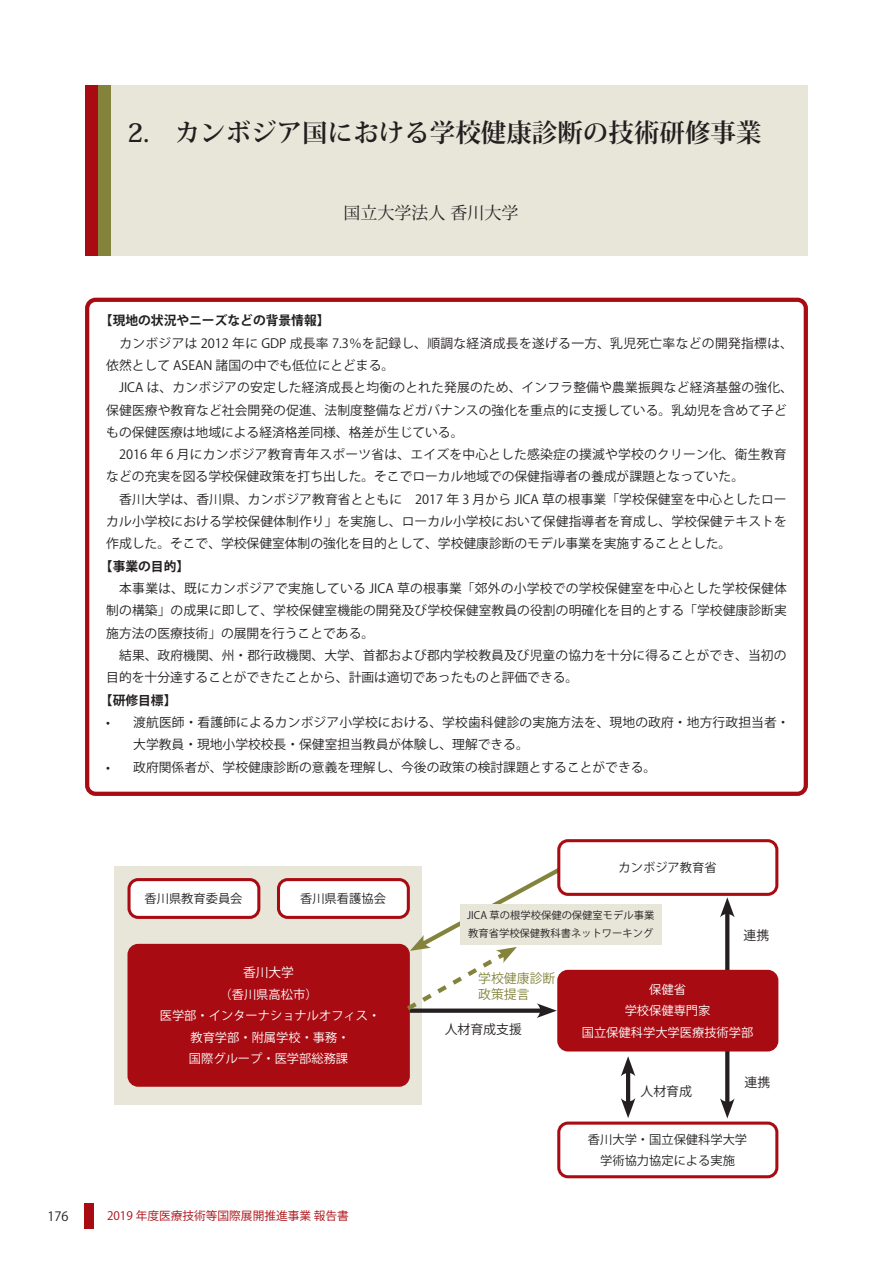
<style>
.page{position:relative;width:893px;height:1263px;background:#fff}
.page>*{position:absolute;margin:0;border:0;box-sizing:border-box;transform-origin:0 0}
.t1{font:700 25.5px "Koz Min Pro";color:#231f20}
.t2{font:16.95px "Koz Min Pro";color:#231f20}
.t3{font:12.9px "Koz Go Pr 6 N";color:#231f20}
.t4{font:12.9px/15.9px "Koz Go Pr 6 N";color:#83833c}
.t5{font:12.75px/22.4px "Koz Go Pr 6 N";letter-spacing:.005em;color:#231f20}
.t6{font:700 12.75px "Koz Go Pr 6 N";color:#231f20}
.t7{font:12.75px "Koz Go Pr 6 N";color:#fff}
.t8{font:12.3px/21.5px "Koz Go Pr 6 N";color:#fff;text-align:center}
.t9{font:12.3px/21.5px "Koz Go Pr 6 N";color:#231f20;text-align:center}
.t10{font:11.7px "Koz Go Pr 6 N";color:#a90b12}
.t11{font:10.35px/18px "Koz Go Pr 6 N";color:#231f20}
</style>
<div class="page">
<div style="left:84px;top:1203px;width:10px;height:25px;background:#a90b12"></div>
<div style="left:85px;top:298px;width:723px;height:498px;border:4px solid #a90b12;border-radius:9px"></div>
<div style="left:85px;top:85px;width:13px;height:170px;background:#a90b12"></div>
<div style="left:106px;top:85px;width:702px;height:170px;background:#e7e6d9"></div>
<div style="left:98px;top:85px;width:13px;height:170px;background:#83833c"></div>
<svg style="left:725px;top:917px;width:4px;height:181px"></svg>
<svg style="left:720px;top:897px;width:15px;height:20px"></svg>
<svg style="left:720px;top:1098px;width:15px;height:20px"></svg>
<div style="left:115px;top:866px;width:307px;height:239px;background:#e7e6d9"></div>
<div style="left:129px;top:945px;width:279px;height:140px;background:#a90b12;border-radius:9px"></div>
<div style="left:127px;top:944px;width:283px;height:143px;border:3px solid #a90b12;border-radius:9px"></div>
<div style="left:559px;top:971px;width:218px;height:79px;background:#a90b12;border-radius:9px"></div>
<div style="left:557px;top:970px;width:221px;height:81px;border:3px solid #a90b12;border-radius:9px"></div>
<hr style="left:626px;top:1068px;width:4px;height:38px;background:#231f20">
<svg style="left:621px;top:1098px;width:14px;height:20px"></svg>
<svg style="left:621px;top:1056px;width:14px;height:20px"></svg>
<div style="left:557px;top:1121px;width:221px;height:57px;border:3px solid #a90b12;border-radius:9px"></div>
<div style="left:129px;top:879px;width:130px;height:38px;background:#fff;border-radius:9px"></div>
<div style="left:127px;top:878px;width:133px;height:41px;border:3px solid #a90b12;border-radius:9px"></div>
<svg style="left:402px;top:868px;width:163px;height:150px"></svg>
<div style="left:278px;top:879px;width:130px;height:38px;background:#fff;border-radius:9px"></div>
<div style="left:277px;top:878px;width:133px;height:41px;border:3px solid #a90b12;border-radius:9px"></div>
<div style="left:460px;top:904px;width:202px;height:41px;background:#e7e6d9"></div>
<div style="left:559px;top:841px;width:218px;height:53px;background:#fff;border-radius:9px"></div>
<div style="left:557px;top:839px;width:221px;height:57px;border:3px solid #a90b12;border-radius:9px"></div>
<h1 class="t1" style="left:128px;top:114px;width:635px">2.　カンボジア国における学校健康診断の技術研修事業</h1>
<h2 class="t2" style="left:344px;top:201px;width:176px">国立大学法人香川大学</h2>
<p class="t6" style="left:100px;top:313px;width:231px">【現地の状況やニーズなどの背景情報】</p>
<p class="t5" style="left:106px;top:332px;width:688px">　カンボジアは 2012 年に GDP 成長率 7.3％を記録し、順調な経済成長を遂げる一方、乳児死亡率などの開発指標は、依然として ASEAN 諸国の中でも低位にとどまる。<br>　JICA は、カンボジアの安定した経済成長と均衡のとれた発展のため、インフラ整備や農業振興など経済基盤の強化、保健医療や教育など社会開発の促進、法制度整備などガバナンスの強化を重点的に支援している。乳幼児を含めて子どもの保健医療は地域による経済格差同様、格差が生じている。<br>　2016 年 6 月にカンボジア教育青年スポーツ省は、エイズを中心とした感染症の撲滅や学校のクリーン化、衛生教育などの充実を図る学校保健政策を打ち出した。そこでローカル地域での保健指導者の養成が課題となっていた。<br>　香川大学は、香川県、カンボジア教育省とともに　2017 年 3 月から JICA 草の根事業「学校保健室を中心としたローカル小学校における学校保健体制作り」を実施し、ローカル小学校において保健指導者を育成し、学校保健テキストを作成した。そこで、学校保健室体制の強化を目的として、学校健康診断のモデル事業を実施することとした。</p>
<p class="t6" style="left:100px;top:559px;width:91px">【事業の目的】</p>
<p class="t5" style="left:106px;top:577px;width:682px">　本事業は、既にカンボジアで実施している JICA 草の根事業「郊外の小学校での学校保健室を中心とした学校保健体制の構築」の成果に即して、学校保健室機能の開発及び学校保健室教員の役割の明確化を目的とする「学校健康診断実施方法の医療技術」の展開を行うことである。<br>　結果、政府機関、州・郡行政機関、大学、首都および郡内学校教員及び児童の協力を十分に得ることができ、当初の目的を十分達することができたことから、計画は適切であったものと評価できる。</p>
<p class="t6" style="left:100px;top:693px;width:78px">【研修目標】</p>
<p class="t5" style="left:133px;top:711px;width:658px;text-indent:-27px">• 渡航医師・看護師によるカンボジア小学校における、学校歯科健診の実施方法を、現地の政府・地方行政担当者・大学教員・現地小学校校長・保健室担当教員が体験し、理解できる。</p>
<p class="t5" style="left:106px;top:756px;width:551px">• 政府関係者が、学校健康診断の意義を理解し、今後の政策の検討課題とすることができる。</p>
<p class="t9" style="left:145px;top:888px;width:100px">香川県教育委員会</p>
<p class="t9" style="left:300px;top:888px;width:87px">香川県看護協会</p>
<p class="t9" style="left:619px;top:857px;width:100px">カンボジア教育省</p>
<p class="t11" style="left:467px;top:907px;width:189px">JICA 草の根学校保健の保健室モデル事業教育省学校保健教科書ネットワーキング</p>
<p class="t3" style="left:744px;top:928px;width:27px">連携</p>
<p class="t7" style="left:243px;top:965px;width:53px">香川大学</p>
<p class="t8" style="left:160px;top:984px;width:222px">（香川県高松市）<br>医学部・インターナショナルオフィス・教育学部・附属学校・事務・<br>国際グループ・医学部総務課</p>
<p class="t8" style="left:625px;top:979px;width:87px">保健省<br>学校保健専門家</p>
<p class="t4" style="left:478px;top:971px;width:79px">学校健康診断政策提言</p>
<p class="t3" style="left:445px;top:1022px;width:79px">人材育成支援</p>
<p class="t8" style="left:582px;top:1022px;width:173px">国立保健科学大学医療技術学部</p>
<p class="t5" style="left:48px;top:1205px;width:23px">176</p>
<p class="t10" style="left:95px;top:1209px;width:255px">　2019 年度医療技術等国際展開推進事業 報告書</p>
<p class="t3" style="left:744px;top:1075px;width:27px">連携</p>
<p class="t3" style="left:641px;top:1083px;width:53px">人材育成</p>
<p class="t9" style="left:588px;top:1129px;width:161px">香川大学・国立保健科学大学学術協力協定による実施</p>
</div>
